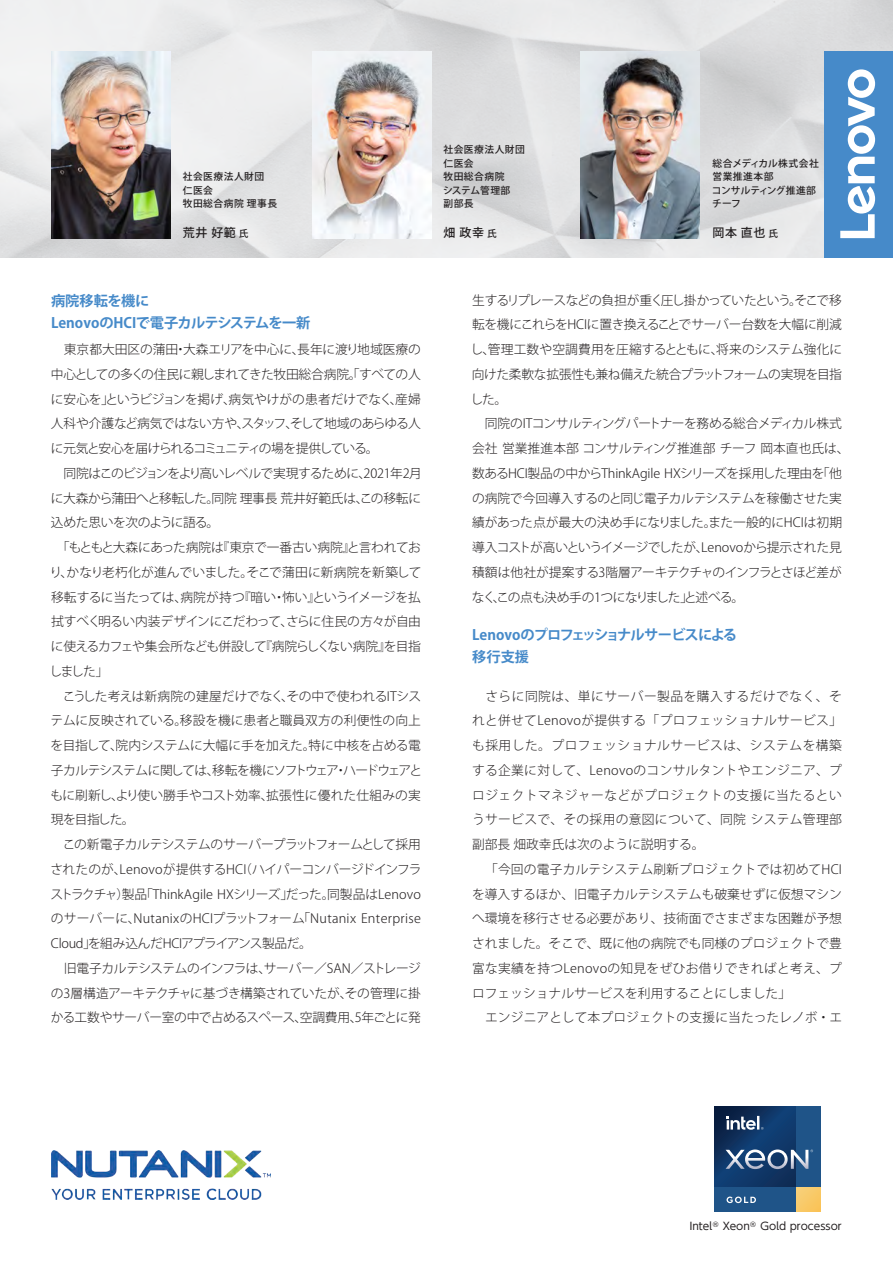
<style>
.page{position:relative;width:893px;height:1263px;background:#fff}
.page>*{position:absolute;margin:0;border:0;box-sizing:border-box;transform-origin:0 0}
.t1{font:700 14.25px/22.5px "Koz Go Pro";letter-spacing:-.01em;color:#468ac9}
.t2{font:700 14.25px/22.5px "Koz Go Pro";letter-spacing:-.05em;color:#468ac9}
.t3{font:300 12.75px/24.8px "Koz Go Pro";letter-spacing:-.01em;color:#231f20}
.t4{font:300 12.75px/24.8px "Koz Go Pro";letter-spacing:.025em;color:#231f20}
.t5{font:500 12px "Koz Go Pro";letter-spacing:.05em;color:#231f20}
.t6{font:10.5px "UD Shin Go Pro";letter-spacing:-.47em;color:#231f20}
.t7{font:500 9.75px/13.5px "Koz Go Pro";letter-spacing:.05em;color:#231f20}
.t8{font:500 9.75px/13.5px "Koz Go Pro";letter-spacing:.02em;color:#231f20}
.s1{font-size:9.6px}
.s2{font-family:"Meiryo"}
</style>
<div class="page">
<svg style="left:715px;top:1107px;width:81px;height:81px;background:#0f3464"></svg>
<div style="left:796px;top:1107px;width:24px;height:81px;background:#1f5488"></div>
<div style="left:715px;top:1188px;width:81px;height:24px;background:#1f5488"></div>
<svg style="left:727px;top:1116px;width:37px;height:14px"></svg>
<div style="left:796px;top:1188px;width:24px;height:24px;background:linear-gradient(to right,#f8cd72,#f9c65e)"></div>
<svg style="left:726px;top:1196px;width:30px;height:7px"></svg>
<svg style="left:726px;top:1149px;width:87px;height:20px"></svg>
<img style="left:0;top:0;width:893px;height:257px">
<img style="left:51px;top:51px;width:119px;height:187px">
<img style="left:51px;top:1151px;width:220px;height:48px">
<img style="left:581px;top:51px;width:119px;height:187px">
<img style="left:312px;top:51px;width:119px;height:187px">
<div style="left:825px;top:51px;width:68px;height:206px;background:#468ac9"></div>
<svg style="left:840px;top:69px;width:35px;height:169px"></svg>
<p class="t7" style="left:183px;top:170px;width:96px">社会医療法人財団<br>仁医会<br>牧田総合病院 理事長</p>
<p class="t5" style="left:183px;top:225px;width:67px">荒井 好範<span class="s1">氏</span></p>
<p class="t1" style="left:51px;top:290px;width:261px">病院移転を機に<br>LenovoのHCIで電子カルテシステムを一新</p>
<p class="t3" style="left:49px;top:337px;width:374px">　東京都大田区の蒲田・大森エリアを中心に、長年に渡り地域医療の中心としての多くの住民に親しまれてきた牧田総合病院。「すべての人に安心を」というビジョンを掲げ、病気やけがの患者だけでなく、産婦人科や介護など病気ではない方や、スタッフ、そして地域のあらゆる人に元気と安心を届けられるコミュニティの場を提供している。<br>　同院はこのビジョンをより高いレベルで実現するために、2021年2月に大森から蒲田へと移転した。同院 理事長 荒井好範氏は、この移転に込めた思いを次のように語る。<br>　「もともと大森にあった病院は『東京で一番古い病院』と言われており、かなり老朽化が進んでいました。そこで蒲田に新病院を新築して移転するに当たっては、病院が持つ『暗い・怖い』というイメージを払拭すべく明るい内装デザインにこだわって、さらに住民の方々が自由に使えるカフェや集会所なども併設して『病院らしくない病院』を目指しました」<br>　こうした考えは新病院の建屋だけでなく、その中で使われるITシステムに反映されている。移設を機に患者と職員双方の利便性の向上を目指して、院内システムに大幅に手を加えた。特に中核を占める電子カルテシステムに関しては、移転を機にソフトウェア・ハードウェアともに刷新し、より使い勝手やコスト効率、拡張性に優れた仕組みの実現を目指した。<br>　この新電子カルテシステムのサーバープラットフォームとして採用されたのが、Lenovoが提供するHCI（ハイパーコンバージドインフラストラクチャ）製品「ThinkAgile HXシリーズ」だった。同製品はLenovoのサーバーに、NutanixのHCIプラットフォーム「Nutanix Enterprise Cloud」を組み込んだHCIアプライアンス製品だ。<br>　旧電子カルテシステムのインフラは、サーバー／SAN／ストレージの3層構造アーキテクチャに基づき構築されていたが、その管理に掛かる工数やサーバー室の中で占めるスペース、空調費用、5年ごとに発</p>
<p class="t7" style="left:443px;top:143px;width:83px">社会医療法人財団仁医会<br>牧田総合病院<br>システム管理部<br>副部長</p>
<p class="t5" style="left:443px;top:225px;width:55px">畑 政幸<span class="s1">氏</span></p>
<p class="t8" style="left:712px;top:157px;width:108px">総合メディカル株式会社営業推進本部<br>コンサルティング推進部チーフ</p>
<p class="t5" style="left:712px;top:225px;width:67px">岡本 直也<span class="s1">氏</span></p>
<p class="t3" style="left:470px;top:288px;width:381px">生するリプレースなどの負担が重く圧し掛かっていたという。そこで移転を機にこれらをHCIに置き換えることでサーバー台数を大幅に削減し、管理工数や空調費用を圧縮するとともに、将来のシステム強化に向けた柔軟な拡張性も兼ね備えた統合プラットフォームの実現を目指した。<br>　同院のITコンサルティングパートナーを務める総合メディカル株式会社 営業推進本部 コンサルティング推進部 チーフ 岡本直也氏は、数あるHCI製品の中からThinkAgile HXシリーズを採用した理由を「他の病院で今回導入するのと同じ電子カルテシステムを稼働させた実績があった点が最大の決め手になりました。また一般的にHCIは初期導入コストが高いというイメージでしたが、Lenovoから提示された見積額は他社が提案する3階層アーキテクチャのインフラとさほど差がなく、この点も決め手の1つになりました」と述べる。</p>
<p class="t2" style="left:472px;top:624px;width:266px">Lenovoのプロフェッショナルサービスによる移行支援</p>
<p class="t4" style="left:472px;top:684px;width:384px">　さらに同院は、単にサーバー製品を購入するだけでなく、それと併せてLenovoが提供する「プロフェッショナルサービス」も採用した。プロフェッショナルサービスは、システムを構築する企業に対して、Lenovoのコンサルタントやエンジニア、プロジェクトマネジャーなどがプロジェクトの支援に当たるというサービスで、その採用の意図について、同院 システム管理部　副部長 畑政幸氏は次のように説明する。<br>　「今回の電子カルテシステム刷新プロジェクトでは初めてHCIを導入するほか、旧電子カルテシステムも破棄せずに仮想マシンへ環境を移行させる必要があり、技術面でさまざまな困難が予想されました。そこで、既に他の病院でも同様のプロジェクトで豊富な実績を持つLenovoの知見をぜひお借りできればと考え、プロフェッショナルサービスを利用することにしました」<br>　エンジニアとして本プロジェクトの支援に当たったレノボ・エ</p>
<p class="t6" style="left:686px;top:1218px;width:161px">Intel<span class="s2">R</span> Xeon <span class="s2">R</span> Gold processor</p>
</div>
